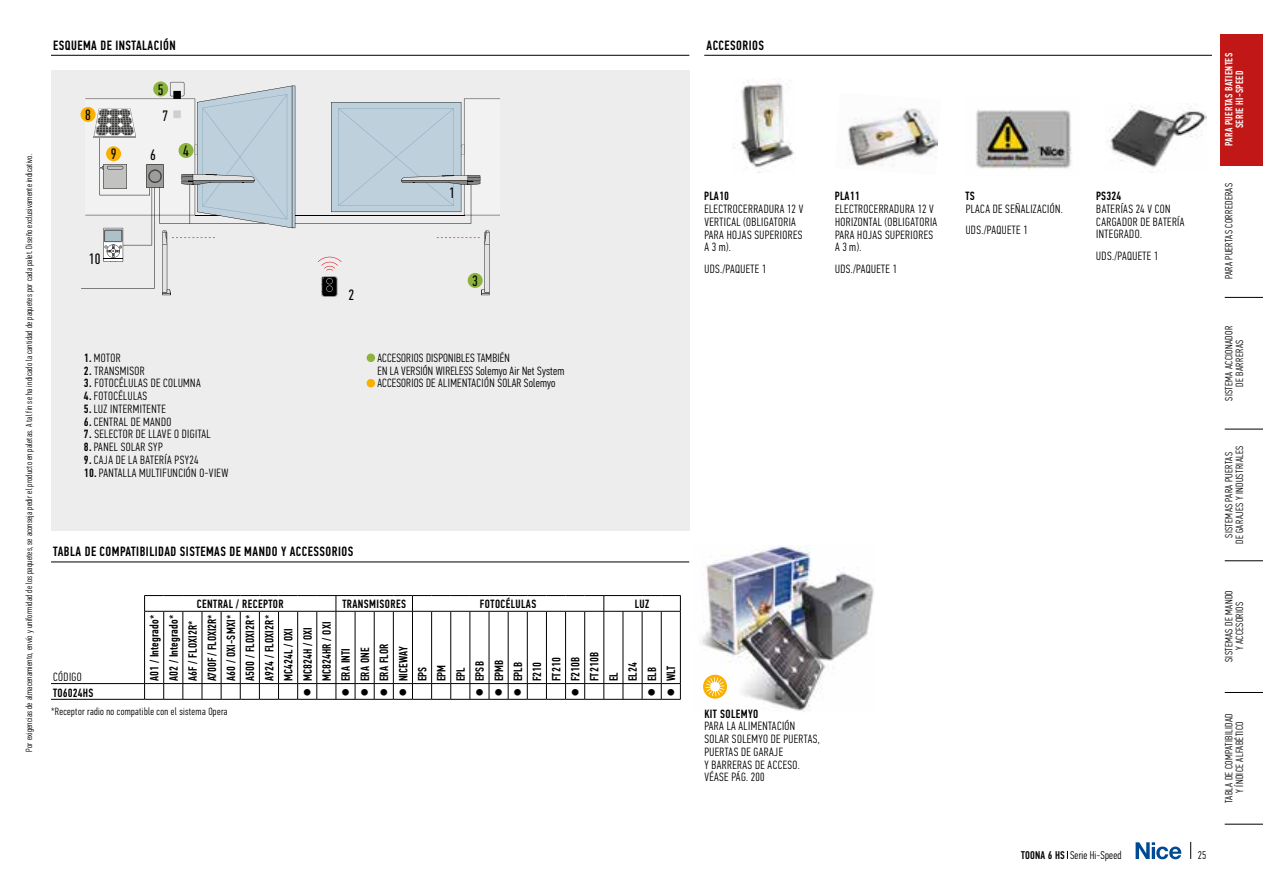
<style>
.page{position:relative;width:1263px;height:893px;background:#fff}
.page>*{position:absolute;margin:0;border:0;box-sizing:border-box;transform-origin:0 0}
.t1{font:15.15px "PF Din Text Comp Pro";color:#000}
.t2{font:500 13.5px "PF Din Text Comp Pro";letter-spacing:.035em;color:#000}
.t3{font:300 12px/12.8px "PF Din Text Comp Pro";letter-spacing:.035em;color:#000}
.t4{font:500 12px/19.2px "PF Din Text Comp Pro";letter-spacing:.015em;color:#000}
.t5{font:300 12px/12.8px "PF Din Text Comp Pro";letter-spacing:.015em;color:#000}
.t6{font:500 12px "PF Din Text Comp Pro";letter-spacing:.035em;color:#000}
.t7{font:300 11.25px "PF Din Text Comp Pro";letter-spacing:.015em;color:#000}
.t8{font:300 10.5px/10.5px "PF Din Text Comp Pro";letter-spacing:.035em;color:#000;text-align:center}
.t9{font:500 10.5px/10.5px "PF Din Text Comp Pro";letter-spacing:.035em;color:#fff;text-align:center}
.t10{font:300 9px "PF Din Text Comp Pro";letter-spacing:.02em;color:#000}
.s1{font-weight:500}
</style>
<div class="page">
<svg style="left:1135px;top:842px;width:46px;height:17px"></svg>
<svg style="left:1190px;top:842px;width:1px;height:17px"></svg>
<img style="left:701px;top:545px;width:173px;height:167px">
<svg style="left:703px;top:675px;width:24px;height:24px"></svg>
<svg style="left:705px;top:677px;width:20px;height:19px"></svg>
<div style="left:51px;top:70px;width:638px;height:461px;background:#ededed"></div>
<img style="left:1110px;top:106px;width:96px;height:67px">
<img style="left:733px;top:80px;width:62px;height:88px">
<img style="left:848px;top:108px;width:90px;height:58px">
<img style="left:976px;top:109px;width:96px;height:60px">
<div style="left:367px;top:379px;width:8px;height:8px;background:#f9b000;border-radius:50%"></div>
<div style="left:367px;top:354px;width:8px;height:8px;background:#8db33f;border-radius:50%"></div>
<svg style="left:81px;top:82px;width:419px;height:215px"></svg>
<div style="left:81px;top:107px;width:15px;height:15px;background:#f9b000;border-radius:50%"></div>
<div style="left:179px;top:143px;width:15px;height:15px;background:#8db33f;border-radius:50%"></div>
<div style="left:106px;top:146px;width:15px;height:15px;background:#f9b000;border-radius:50%"></div>
<div style="left:468px;top:273px;width:15px;height:15px;background:#8db33f;border-radius:50%"></div>
<div style="left:153px;top:81px;width:15px;height:15px;background:#8db33f;border-radius:50%"></div>
<hr style="left:51px;top:562px;width:638px;height:1px;background:#000">
<hr style="left:51px;top:55px;width:638px;height:1px;background:#000">
<hr style="left:704px;top:55px;width:508px;height:1px;background:#000">
<hr style="left:144px;top:611px;width:1px;height:72px;background:#000">
<hr style="left:163px;top:611px;width:1px;height:72px;background:#000">
<hr style="left:183px;top:611px;width:1px;height:72px;background:#000">
<hr style="left:202px;top:611px;width:1px;height:72px;background:#000">
<hr style="left:221px;top:611px;width:1px;height:72px;background:#000">
<hr style="left:240px;top:611px;width:1px;height:72px;background:#000">
<hr style="left:259px;top:611px;width:1px;height:72px;background:#000">
<hr style="left:278px;top:611px;width:1px;height:72px;background:#000">
<hr style="left:297px;top:611px;width:1px;height:72px;background:#000">
<hr style="left:317px;top:611px;width:1px;height:72px;background:#000">
<hr style="left:336px;top:611px;width:1px;height:72px;background:#000">
<hr style="left:355px;top:611px;width:1px;height:72px;background:#000">
<hr style="left:374px;top:611px;width:1px;height:72px;background:#000">
<hr style="left:393px;top:611px;width:1px;height:72px;background:#000">
<hr style="left:412px;top:611px;width:1px;height:72px;background:#000">
<hr style="left:431px;top:611px;width:1px;height:72px;background:#000">
<hr style="left:450px;top:611px;width:1px;height:72px;background:#000">
<hr style="left:470px;top:611px;width:1px;height:72px;background:#000">
<hr style="left:489px;top:611px;width:1px;height:72px;background:#000">
<hr style="left:508px;top:611px;width:1px;height:72px;background:#000">
<hr style="left:527px;top:611px;width:1px;height:72px;background:#000">
<hr style="left:546px;top:611px;width:1px;height:72px;background:#000">
<hr style="left:565px;top:611px;width:1px;height:72px;background:#000">
<hr style="left:584px;top:611px;width:1px;height:72px;background:#000">
<hr style="left:604px;top:611px;width:1px;height:72px;background:#000">
<hr style="left:623px;top:611px;width:1px;height:72px;background:#000">
<hr style="left:642px;top:611px;width:1px;height:72px;background:#000">
<hr style="left:661px;top:611px;width:1px;height:72px;background:#000">
<hr style="left:51px;top:683px;width:94px;height:1px;background:#000">
<hr style="left:51px;top:699px;width:94px;height:1px;background:#000">
<hr style="left:680px;top:611px;width:1px;height:72px;background:#000">
<svg style="left:144px;top:683px;width:537px;height:17px"></svg>
<svg style="left:144px;top:595px;width:537px;height:17px"></svg>
<div style="left:1220px;top:34px;width:43px;height:132px;background:#c11717"></div>
<hr style="left:1225px;top:297px;width:38px;height:1px;background:#000">
<hr style="left:1225px;top:560px;width:38px;height:1px;background:#000">
<hr style="left:1225px;top:429px;width:38px;height:1px;background:#000">
<hr style="left:1225px;top:692px;width:38px;height:1px;background:#000">
<hr style="left:1225px;top:824px;width:38px;height:1px;background:#000">
<p class="t10" style="left:24px;top:752px;width:599px;rotate:-90deg">Por exigencias de almacenamiento, envío y uniformidad de los paquetes, se aconseja pedir el producto en paletas. A tal fin se ha indicado la cantidad de paquetes por cada palet. Diseño exclusivamente indicativo.</p>
<p class="t2" style="left:53px;top:37px;width:124px">ESQUEMA DE INSTALACIÓN</p>
<p class="t2" style="left:706px;top:37px;width:59px">ACCESORIOS</p>
<p class="t1" style="left:85px;top:106px;width:7px">8</p>
<p class="t1" style="left:111px;top:146px;width:7px">9</p>
<p class="t1" style="left:158px;top:81px;width:7px">5</p>
<p class="t1" style="left:163px;top:107px;width:7px">7</p>
<p class="t1" style="left:150px;top:146px;width:7px">6</p>
<p class="t1" style="left:183px;top:142px;width:7px">4</p>
<p class="t1" style="left:88px;top:250px;width:13px">10</p>
<p class="t3" style="left:84px;top:351px;width:38px"><span class="s1">1.</span> MOTOR</p>
<p class="t3" style="left:84px;top:364px;width:62px"><span class="s1">2.</span> TRANSMISOR</p>
<p class="t3" style="left:84px;top:377px;width:118px"><span class="s1">3.</span> FOTOCÉLULAS DE COLUMNA</p>
<p class="t3" style="left:84px;top:390px;width:65px"><span class="s1">4.</span> FOTOCÉLULAS</p>
<p class="t3" style="left:84px;top:402px;width:89px"><span class="s1">5.</span> LUZ INTERMITENTE<br><span class="s1">6.</span>CENTRAL DE MANDO</p>
<p class="t3" style="left:84px;top:428px;width:146px"><span class="s1">7.</span> SELECTOR DE LLAVE O DIGITAL<br><span class="s1">8.</span>PANEL SOLAR SYP<br><span class="s1">9.</span>CAJA DE LA BATERÍA PSY24<br><span class="s1">10.</span>PANTALLA MULTIFUNCIÓN O-VIEW</p>
<p class="t1" style="left:449px;top:184px;width:7px">1</p>
<p class="t1" style="left:349px;top:286px;width:7px">2</p>
<p class="t1" style="left:472px;top:272px;width:7px">3</p>
<p class="t5" style="left:377px;top:351px;width:188px">ACCESORIOS DISPONIBLES TAMBIÉN<br>EN LA VERSIÓN WIRELESS Solemyo Air Net System<br>ACCESORIOS DE ALIMENTACIÓN SOLAR Solemyo</p>
<p class="t4" style="left:704px;top:187px;width:26px">PLA10</p>
<p class="t3" style="left:704px;top:203px;width:100px">ELECTROCERRADURA 12 V<br>VERTICAL (OBLIGATORIA<br>PARA HOJAS SUPERIORES<br>A 3 m).</p>
<p class="t3" style="left:704px;top:262px;width:63px">UDS./PAQUETE 1</p>
<p class="t4" style="left:835px;top:187px;width:26px">PLA11</p>
<p class="t3" style="left:835px;top:203px;width:104px">ELECTROCERRADURA 12 V<br>HORIZONTAL (OBLIGATORIA<br>PARA HOJAS SUPERIORES<br>A 3 m).</p>
<p class="t3" style="left:835px;top:262px;width:63px">UDS./PAQUETE 1</p>
<p class="t2" style="left:53px;top:544px;width:302px">TABLA DE COMPATIBILIDAD SISTEMAS DE MANDO Y ACCESSORIOS</p>
<p class="t3" style="left:53px;top:671px;width:30px">CÓDIGO</p>
<p class="t6" style="left:197px;top:597px;width:88px">CENTRAL / RECEPTOR</p>
<p class="t6" style="left:342px;top:597px;width:65px">TRANSMISORES</p>
<p class="t6" style="left:480px;top:597px;width:58px">FOTOCÉLULAS</p>
<p class="t4" style="left:635px;top:594px;width:16px">LUZ</p>
<p class="t4" style="left:145px;top:681px;width:68px;rotate:-90deg">A01 / Integrado*<br>A02 / Integrado*<br>A6F / FLOXI2R*<br>A700F / FLOXI2R*<br>A60 / OXI-SMXI*<br>A500 / FLOXI2R*<br>A924 / FLOXI2R*<br>MC424L / OXI<br>MC824H / OXI<br>MC824HR / OXI<br>ERA INTI<br>ERA ONE<br>ERA FLOR<br>NICEWAY<br>EPS<br>EPM<br>EPL<br>EPSB<br>EPMB<br>EPLB<br>F210<br>FT210<br>F210B<br>FT210B<br>EL<br>EL24<br>ELB<br>WLT</p>
<p class="t4" style="left:53px;top:683px;width:42px">TO6024HS</p>
<p class="t8" style="left:303px;top:687px;width:10px">●</p>
<p class="t8" style="left:341px;top:687px;width:68px">●●●●</p>
<p class="t8" style="left:475px;top:687px;width:49px">●●●</p>
<p class="t8" style="left:571px;top:687px;width:10px">●</p>
<p class="t8" style="left:647px;top:687px;width:29px">● ●</p>
<p class="t8" style="left:51px;top:706px;width:178px">*Receptor radio no compatible con el sistema Opera</p>
<p class="t6" style="left:704px;top:707px;width:55px">KIT SOLEMYO</p>
<p class="t3" style="left:704px;top:720px;width:117px">PARA LA ALIMENTACIÓN<br>SOLAR SOLEMYO DE PUERTAS,<br>PUERTAS DE GARAJE<br>Y BARRERAS DE ACCESO.<br>VÉASE PÁG. 200</p>
<p class="t4" style="left:965px;top:187px;width:11px">TS</p>
<p class="t3" style="left:966px;top:198px;width:99px;line-height:21.3px">PLACA DE SEÑALIZACIÓN.<br>UDS./PAQUETE 1</p>
<p class="t4" style="left:1096px;top:187px;width:27px">PS324</p>
<p class="t3" style="left:1096px;top:202px;width:90px">BATERÍAS 24 V CON<br>CARGADOR DE BATERÍA<br>INTEGRADO.</p>
<p class="t3" style="left:1096px;top:249px;width:63px">UDS./PAQUETE 1</p>
<p class="t9" style="left:1224px;top:146px;width:95px;rotate:-90deg">PARA PUERTAS BATIENTES<br>SERIE HI-SPEED</p>
<p class="t8" style="left:1224px;top:279px;width:98px;rotate:-90deg">PARA PUERTAS CORREDERAS</p>
<p class="t8" style="left:1224px;top:401px;width:76px;rotate:-90deg">SISTEMA ACCIONADOR<br>DE BARRERAS</p>
<p class="t8" style="left:1224px;top:544px;width:100px;rotate:-90deg">SISTEMAS PARA PUERTAS<br>DE GARAJES Y INDUSTRIALES</p>
<p class="t8" style="left:1224px;top:662px;width:73px;rotate:-90deg">SISTEMAS DE MANDO<br>Y ACCESORIOS</p>
<p class="t7" style="left:1021px;top:849px;width:102px"><span class="s1">TOONA 6 HS</span> Serie Hi-Speed</p>
<p class="t7" style="left:1198px;top:849px;width:10px">25</p>
<p class="t8" style="left:1224px;top:803px;width:91px;rotate:-90deg">TABLA DE COMPATIBILIDAD<br>Y ÍNDICE ALFABÉTICO</p>
</div>
